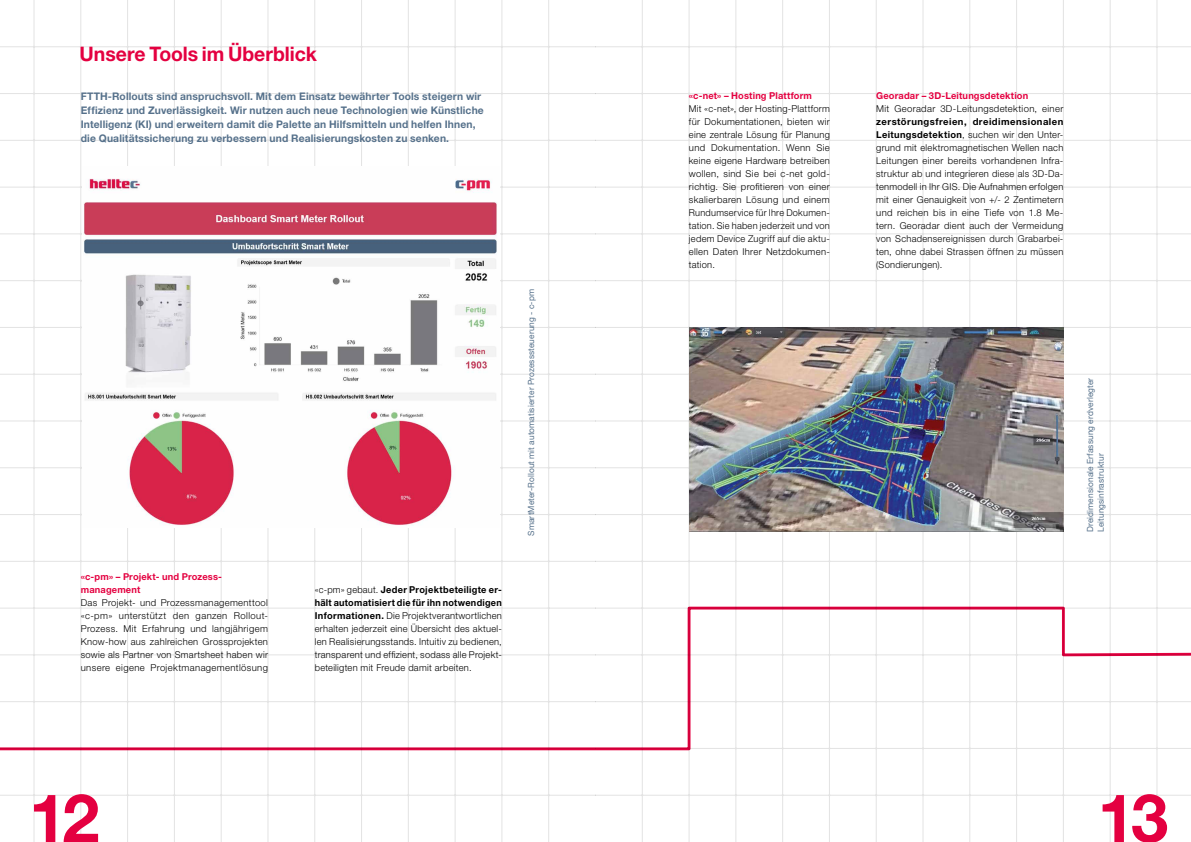
<style>
.page{position:relative;width:1191px;height:842px;background:#fff}
.page>*{position:absolute;margin:0;border:0;box-sizing:border-box;transform-origin:0 0}
.t1{font:700 67px "Helvetica Neue LT Std";color:#e40040}
.t2{font:700 20px "Helvetica Neue LT Std";color:#e40040}
.t3{font:700 10.5px/14px "Helvetica Neue LT Std";letter-spacing:.015em;color:#56718b}
.t4{font:300 9.5px/13px "Helvetica Neue LT Std";letter-spacing:.03em;color:#000;text-align:justify}
.t5{font:700 9.5px/13px "Helvetica Neue LT Std";letter-spacing:.015em;color:#e40040}
.t6{font:8.5px/10.5px "Helvetica Neue LT Std";letter-spacing:.01em;color:#56718b}
.s1{font-weight:700}
</style>
<div class="page">
<hr style="left:595px;top:47px;width:596px;height:1px;background:#e3e3e3">
<hr style="left:595px;top:93px;width:596px;height:1px;background:#e3e3e3">
<hr style="left:595px;top:140px;width:596px;height:1px;background:#e3e3e3">
<hr style="left:595px;top:187px;width:596px;height:1px;background:#e3e3e3">
<hr style="left:595px;top:234px;width:596px;height:1px;background:#e3e3e3">
<hr style="left:595px;top:280px;width:596px;height:1px;background:#e3e3e3">
<hr style="left:595px;top:327px;width:596px;height:1px;background:#e3e3e3">
<hr style="left:595px;top:374px;width:596px;height:1px;background:#e3e3e3">
<hr style="left:595px;top:421px;width:596px;height:1px;background:#e3e3e3">
<hr style="left:595px;top:468px;width:596px;height:1px;background:#e3e3e3">
<hr style="left:595px;top:514px;width:596px;height:1px;background:#e3e3e3">
<hr style="left:595px;top:561px;width:596px;height:1px;background:#e3e3e3">
<hr style="left:595px;top:795px;width:596px;height:1px;background:#e3e3e3">
<hr style="left:642px;top:0;width:1px;height:842px;background:#e3e3e3">
<hr style="left:689px;top:0;width:1px;height:842px;background:#e3e3e3">
<hr style="left:735px;top:0;width:1px;height:842px;background:#e3e3e3">
<hr style="left:782px;top:0;width:1px;height:842px;background:#e3e3e3">
<hr style="left:829px;top:0;width:1px;height:842px;background:#e3e3e3">
<hr style="left:876px;top:0;width:1px;height:842px;background:#e3e3e3">
<hr style="left:923px;top:0;width:1px;height:842px;background:#e3e3e3">
<hr style="left:969px;top:0;width:1px;height:842px;background:#e3e3e3">
<hr style="left:1016px;top:0;width:1px;height:842px;background:#e3e3e3">
<hr style="left:1063px;top:0;width:1px;height:842px;background:#e3e3e3">
<hr style="left:1110px;top:0;width:1px;height:842px;background:#e3e3e3">
<hr style="left:1156px;top:0;width:1px;height:842px;background:#e3e3e3">
<hr style="left:0;top:47px;width:595px;height:1px;background:#e3e3e3">
<hr style="left:0;top:93px;width:595px;height:1px;background:#e3e3e3">
<hr style="left:0;top:140px;width:595px;height:1px;background:#e3e3e3">
<hr style="left:0;top:187px;width:595px;height:1px;background:#e3e3e3">
<hr style="left:0;top:234px;width:595px;height:1px;background:#e3e3e3">
<hr style="left:0;top:280px;width:595px;height:1px;background:#e3e3e3">
<hr style="left:0;top:327px;width:595px;height:1px;background:#e3e3e3">
<hr style="left:0;top:374px;width:595px;height:1px;background:#e3e3e3">
<hr style="left:0;top:421px;width:595px;height:1px;background:#e3e3e3">
<hr style="left:0;top:468px;width:595px;height:1px;background:#e3e3e3">
<hr style="left:0;top:514px;width:595px;height:1px;background:#e3e3e3">
<hr style="left:0;top:561px;width:595px;height:1px;background:#e3e3e3">
<hr style="left:0;top:795px;width:595px;height:1px;background:#e3e3e3">
<hr style="left:548px;top:0;width:1px;height:842px;background:#e3e3e3">
<hr style="left:502px;top:0;width:1px;height:842px;background:#e3e3e3">
<hr style="left:455px;top:0;width:1px;height:842px;background:#e3e3e3">
<hr style="left:408px;top:0;width:1px;height:842px;background:#e3e3e3">
<hr style="left:361px;top:0;width:1px;height:842px;background:#e3e3e3">
<hr style="left:314px;top:0;width:1px;height:842px;background:#e3e3e3">
<hr style="left:268px;top:0;width:1px;height:842px;background:#e3e3e3">
<hr style="left:221px;top:0;width:1px;height:842px;background:#e3e3e3">
<hr style="left:174px;top:0;width:1px;height:842px;background:#e3e3e3">
<hr style="left:127px;top:0;width:1px;height:842px;background:#e3e3e3">
<hr style="left:81px;top:0;width:1px;height:842px;background:#e3e3e3">
<hr style="left:34px;top:0;width:1px;height:842px;background:#e3e3e3">
<img style="left:689px;top:327px;width:374px;height:204px">
<img style="left:83px;top:167px;width:416px;height:361px">
<svg style="left:0;top:606px;width:1191px;height:146px"></svg>
<h2 class="t2" style="left:80px;top:42px;width:239px">Unsere Tools im Überblick</h2>
<p class="t3" style="left:81px;top:89px;width:404px">FTTH-Rollouts sind anspruchsvoll. Mit dem Einsatz bewährter Tools steigern wir Effizienz und Zuverlässigkeit. Wir nutzen auch neue Technologien wie Künstliche Intelligenz (KI) und erweitern damit die Palette an Hilfsmitteln und helfen Ihnen, die Qualitätssicherung zu verbessern und Realisierungskosten zu senken.</p>
<p class="t5" style="left:81px;top:570px;width:142px">«c-pm» – Projekt- und Prozess&shy;management</p>
<p class="t4" style="left:81px;top:596px;width:189px">Das Projekt- und Prozessmanagementtool «c-pm» unterstützt den ganzen Rollout-Prozess. Mit Erfahrung und langjährigem Know-how aus zahlreichen Grossprojekten sowie als Partner von Smartsheet haben wir unsere eigene Projektmanagementlösung</p>
<p class="t4" style="left:315px;top:583px;width:189px">«c-pm» gebaut. <span class="s1">Jeder Projektbeteiligte er&shy;hält automatisiert die für ihn notwendigen Informationen.</span> Die Projektverantwortlichen erhalten jederzeit eine Übersicht des aktuel&shy;len Realisierungsstands. Intuitiv zu bedienen, transparent und effizient, sodass alle Projekt&shy;beteiligten mit Freude damit arbeiten.</p>
<p class="t6" style="left:526px;top:536px;width:248px;rotate:-90deg">SmartMeter-Rollout mit automatisierter Prozesssteuerung - c-pm</p>
<p class="t5" style="left:689px;top:89px;width:125px">«c-net» – Hosting Plattform</p>
<p class="t4" style="left:689px;top:102px;width:142px">Mit «c-net», der Hosting-Plattform für Dokumentationen, bieten wir eine zentrale Lösung für Planung und Dokumentation. Wenn Sie keine eigene Hardware betreiben wollen, sind Sie bei c-net gold&shy;richtig. Sie profitieren von einer skalierbaren Lösung und einem Rundumservice für Ihre Dokumen&shy;tation. Sie haben jederzeit und von jedem Device Zugriff auf die aktu&shy;ellen Daten Ihrer Netzdokumen&shy;tation.</p>
<p class="t5" style="left:876px;top:89px;width:153px">Georadar – 3D-Leitungsdetektion</p>
<p class="t4" style="left:876px;top:102px;width:189px">Mit Georadar 3D-Leitungsdetektion, einer</p>
<p class="t4" style="left:876px;top:115px;width:189px"><span class="s1">zerstörungsfreien, dreidimensionalen Leitungsdetektion</span>, suchen wir den Unter&shy;grund mit elektromagnetischen Wellen nach Leitungen einer bereits vorhandenen Infra&shy;struktur ab und integrieren diese als 3D-Da&shy;tenmodell in Ihr GIS. Die Aufnahmen erfolgen mit einer Genauigkeit von +/- 2 Zentimetern und reichen bis in eine Tiefe von 1.8 Me&shy;tern. Georadar dient auch der Vermeidung von Schadensereignissen durch Grabarbei&shy;ten, ohne dabei Strassen öffnen zu müssen (Sondierungen).</p>
<p class="t6" style="left:1085px;top:532px;width:156px;rotate:-90deg">Dreidimensionale Erfassung erdverlegter<br>Leitungsinfrastruktur</p>
<h1 class="t1" style="left:29px;top:777px;width:72px">12</h1>
<h1 class="t1" style="left:1097px;top:777px;width:72px">13</h1>
</div>
